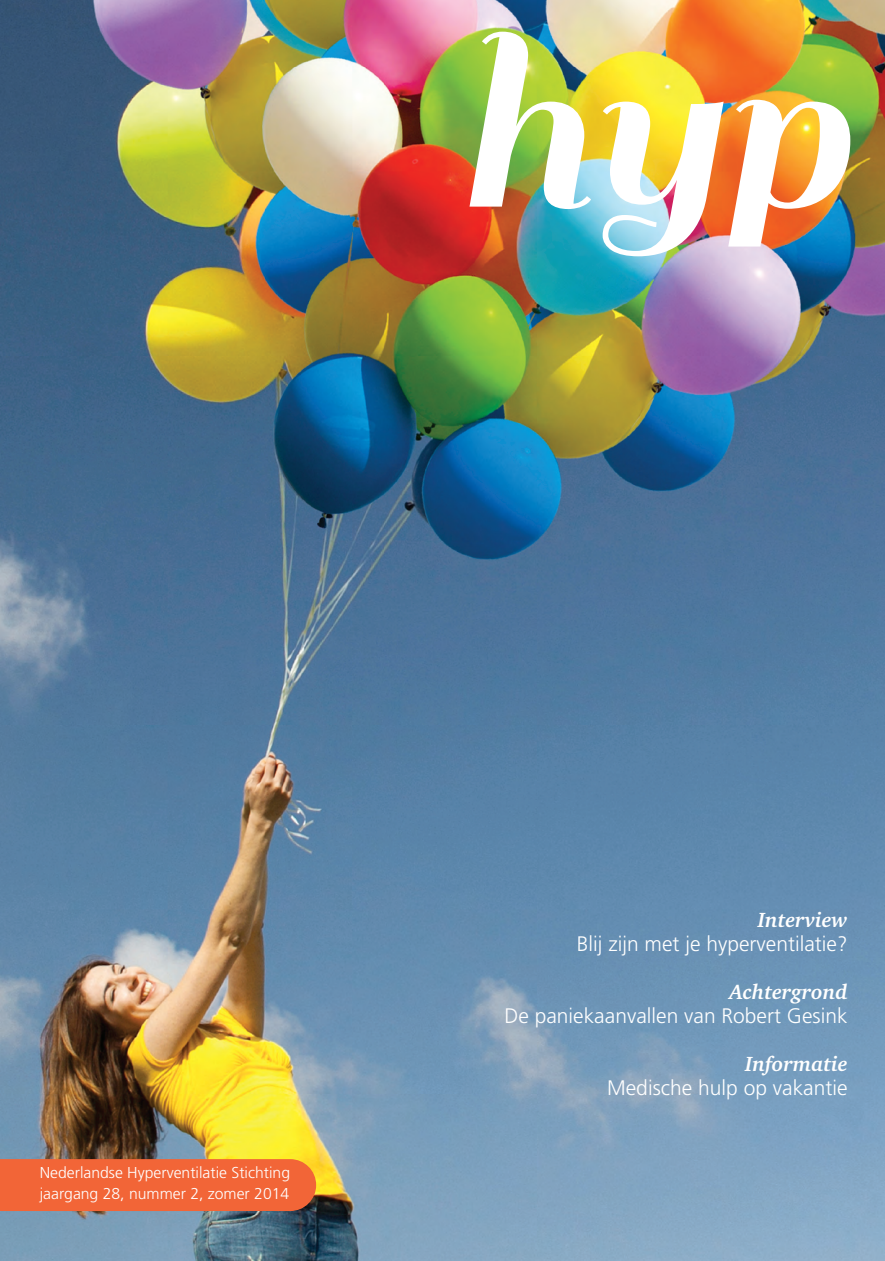
<style>
.page{position:relative;width:885px;height:1261px;background:#fff}
.page>*{position:absolute;margin:0;border:0;box-sizing:border-box;transform-origin:0 0}
.t1{font:270px "Sail";color:#fff}
.t2{font:300 21px "Frutiger";color:#fff}
.t3{font:italic 700 21px "Charter";color:#fff}
.t4{font:300 15.75px/21px "Frutiger";color:#fff}
</style>
<div class="page">
<img style="left:0;top:0;width:885px;height:1261px">
<div style="left:0;top:1159px;width:316px;height:52px;background:#f26537"></div>
<h1 class="t1" style="left:456px;top:-26px;width:393px">hyp</h1>
<p class="t4" style="left:40px;top:1164px;width:252px">Nederlandse Hyperventilatie Stichting jaargang 28, nummer 2, zomer 2014</p>
<p class="t3" style="left:758px;top:908px;width:91px">Interview</p>
<p class="t2" style="left:577px;top:936px;width:272px">Blij zijn met je hyperventilatie?</p>
<p class="t3" style="left:729px;top:980px;width:120px">Achtergrond</p>
<p class="t2" style="left:504px;top:1008px;width:345px">De paniekaanvallen van Robert Gesink</p>
<p class="t3" style="left:745px;top:1052px;width:104px">Informatie</p>
<p class="t2" style="left:607px;top:1080px;width:242px">Medische hulp op vakantie</p>
</div>
